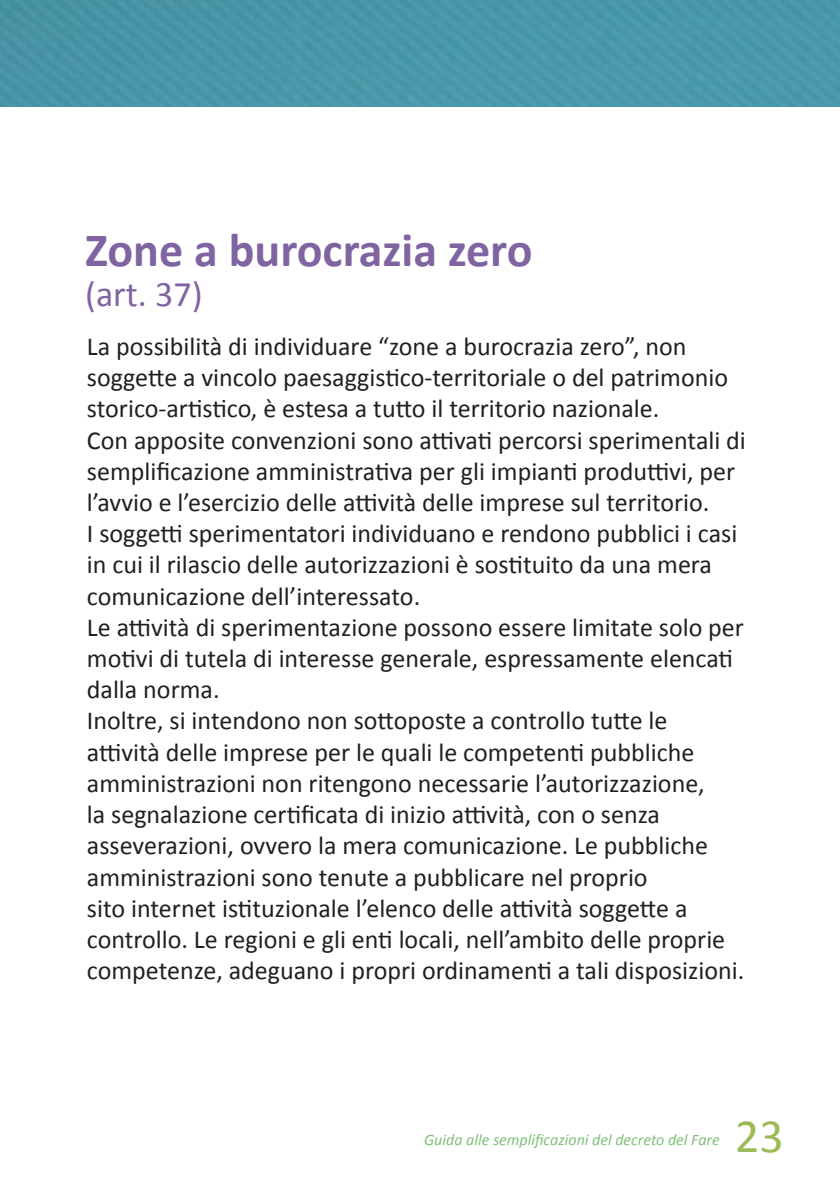
<style>
.page{position:relative;width:840px;height:1191px;background:#fff}
.page>*{position:absolute;margin:0;border:0;box-sizing:border-box;transform-origin:0 0}
.Titoli_generale{font:700 48px "Calibri";color:#8064a2}
.t1{font:48px "Calibri";color:#9bbb59}
.Titoli_generale-2{font:36px "Calibri";color:#8064a2}
.Corpo_del_testo{font:26px/31.2px "Calibri";color:#231f20}
.t2{font:italic 16px "Calibri";color:#7fc077}
</style>
<div class="page">
<div style="left:0;top:0;width:839px;height:107px;background:#4a96a9"></div>
<p class="Titoli_generale" style="left:85px;top:221px;width:449px">Zone a burocrazia zero</p>
<p class="Titoli_generale-2" style="left:85px;top:272px;width:119px">(art. 37)</p>
<p class="Corpo_del_testo" style="left:87px;top:329px;width:642px">La possibilità di individuare “zone a burocrazia zero”, non soggette a vincolo paesaggistico-territoriale o del patrimonio storico-artistico, è estesa a tutto il territorio nazionale.</p>
<p class="Corpo_del_testo" style="left:87px;top:423px;width:660px">Con apposite convenzioni sono attivati percorsi sperimentali di semplificazione amministrativa per gli impianti produttivi, per l’avvio e l’esercizio delle attività delle imprese sul territorio.</p>
<p class="Corpo_del_testo" style="left:87px;top:517px;width:651px">I soggetti sperimentatori individuano e rendono pubblici i casi in cui il rilascio delle autorizzazioni è sostituito da una mera comunicazione dell’interessato.</p>
<p class="Corpo_del_testo" style="left:87px;top:610px;width:658px">Le attività di sperimentazione possono essere limitate solo per motivi di tutela di interesse generale, espressamente elencati dalla norma.</p>
<p class="Corpo_del_testo" style="left:87px;top:704px;width:658px">Inoltre, si intendono non sottoposte a controllo tutte le attività delle imprese per le quali le competenti pubbliche amministrazioni non ritengono necessarie l’autorizzazione,<br>la segnalazione certificata di inizio attività, con o senza asseverazioni, ovvero la mera comunicazione. Le pubbliche amministrazioni sono tenute a pubblicare nel proprio<br>sito internet istituzionale l’elenco delle attività soggette a controllo. Le regioni e gli enti locali, nell’ambito delle proprie competenze, adeguano i propri ordinamenti a tali disposizioni.</p>
<p class="t2" style="left:424px;top:1130px;width:297px">Guida alle semplificazioni del decreto del Fare</p>
<h1 class="t1" style="left:734px;top:1106px;width:50px">23</h1>
</div>
